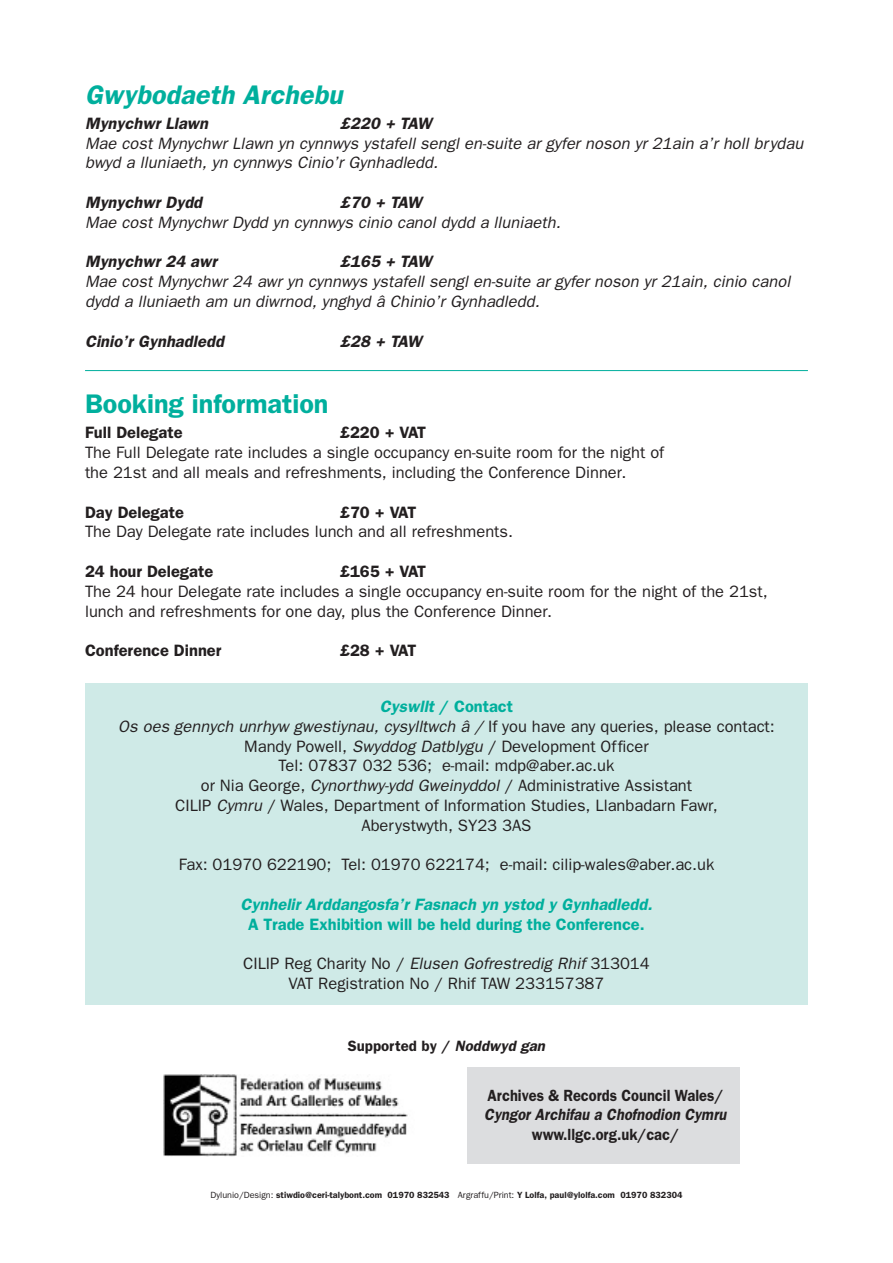
<style>
.page{position:relative;width:893px;height:1263px;background:#fff}
.page>*{position:absolute;margin:0;border:0;box-sizing:border-box;transform-origin:0 0}
.t1{font:600 27px "Franklin Gothic";color:#00af9d}
.t2{font:italic 600 27px "Franklin Gothic";letter-spacing:.005em;color:#00af9d}
.t3{font:16.5px/19.8px "Franklin Gothic";color:#231f20}
.t4{font:italic 16.5px/19.8px "Franklin Gothic";letter-spacing:.005em;color:#231f20}
.t5{font:italic 600 16.5px "Franklin Gothic";letter-spacing:.005em;color:#231f20}
.t6{font:600 16.5px "Franklin Gothic";color:#231f20}
.t7{font:italic 600 16.5px "Franklin Gothic";letter-spacing:.005em;color:#00af9d}
.t8{font:600 16.5px "Franklin Gothic";color:#00af9d}
.t9{font:600 16.35px "Franklin Gothic";color:#231f20;scale:.9 1}
.t10{font:italic 600 16.35px "Franklin Gothic";letter-spacing:.005em;color:#231f20;scale:.9 1}
.t11{font:600 15px "Franklin Gothic";color:#231f20}
.t12{font:600 9px "Franklin Gothic";color:#231f20}
.s1{font-weight:600;font-style:italic;color:#00af9d}
.s2{font-weight:600;color:#00af9d}
.s3{font-style:italic}
.s4{font-weight:400}
</style>
<div class="page">
<img style="left:163px;top:1074px;width:245px;height:82px">
<div style="left:467px;top:1067px;width:273px;height:97px;background:#dcdddf"></div>
<div style="left:85px;top:683px;width:723px;height:322px;background:#cfeae7"></div>
<hr style="left:85px;top:370px;width:723px;height:1px;background:#00af9d">
<h1 class="t2" style="left:85px;top:78px;width:259px">Gwybodaeth Archebu</h1>
<p class="t5" style="left:85px;top:113px;width:125px">Mynychwr Llawn</p>
<p class="t5" style="left:340px;top:113px;width:93px">£220 + TAW</p>
<p class="t4" style="left:85px;top:133px;width:720px">Mae cost Mynychwr Llawn yn cynnwys ystafell sengl en-suite ar gyfer noson yr 21ain a’r holl brydau bwyd a lluniaeth, yn cynnwys Cinio’r Gynhadledd.</p>
<p class="t5" style="left:85px;top:193px;width:119px">Mynychwr Dydd</p>
<p class="t5" style="left:340px;top:193px;width:83px">£70 + TAW</p>
<p class="t4" style="left:85px;top:212px;width:477px">Mae cost Mynychwr Dydd yn cynnwys cinio canol dydd a lluniaeth.</p>
<p class="t5" style="left:85px;top:252px;width:134px">Mynychwr 24 awr</p>
<p class="t5" style="left:340px;top:252px;width:93px">£165 + TAW</p>
<p class="t4" style="left:85px;top:272px;width:707px">Mae cost Mynychwr 24 awr yn cynnwys ystafell sengl en-suite ar gyfer noson yr 21ain, cinio canol dydd a lluniaeth am un diwrnod, ynghyd â Chinio’r Gynhadledd.</p>
<p class="t5" style="left:85px;top:331px;width:140px">Cinio’r Gynhadledd</p>
<p class="t5" style="left:340px;top:331px;width:83px">£28 + TAW</p>
<h1 class="t1" style="left:85px;top:388px;width:245px">Booking information</h1>
<p class="t6" style="left:85px;top:423px;width:99px">Full Delegate</p>
<p class="t6" style="left:340px;top:423px;width:87px">£220 + VAT</p>
<p class="t3" style="left:85px;top:443px;width:581px">The Full Delegate rate includes a single occupancy en-suite room for the night of the 21st and all meals and refreshments, including the Conference Dinner.</p>
<p class="t6" style="left:85px;top:502px;width:100px">Day Delegate</p>
<p class="t6" style="left:340px;top:502px;width:78px">£70 + VAT</p>
<p class="t3" style="left:85px;top:522px;width:430px">The Day Delegate rate includes lunch and all refreshments.</p>
<p class="t6" style="left:85px;top:562px;width:130px">24 hour Delegate</p>
<p class="t6" style="left:340px;top:562px;width:87px">£165 + VAT</p>
<p class="t3" style="left:85px;top:581px;width:684px">The 24 hour Delegate rate includes a single occupancy en-suite room for the night of the 21st, lunch and refreshments for one day, plus the Conference Dinner.</p>
<p class="t6" style="left:85px;top:641px;width:138px">Conference Dinner</p>
<p class="t6" style="left:340px;top:641px;width:78px">£28 + VAT</p>
<p class="t3" style="left:118px;top:696px;width:658px;text-align:center"><span class="s1">Cyswllt</span> <span class="s2">/ Contact<br></span><span class="s3">Os oes gennych unrhyw gwestiynau, cysylltwch â /</span> If you have any queries, please contact:<br>Mandy Powell, <span class="s3">Swyddog Datblygu</span> / Development Officer<br>Tel: 07837 032 536; e-mail: mdp@aber.ac.uk<br>or Nia George, <span class="s3">Cynorthwy-ydd Gweinyddol</span> / Administrative Assistant<br>CILIP <span class="s3">Cymru</span> / Wales, Department of Information Studies, Llanbadarn Fawr,<br>Aberystwyth, SY23 3AS</p>
<p class="t3" style="left:179px;top:855px;width:537px">Fax: 01970 622190; Tel: 01970 622174; e-mail: cilip-wales@aber.ac.uk</p>
<p class="t7" style="left:241px;top:895px;width:413px">Cynhelir Arddangosfa’r Fasnach yn ystod y Gynhadledd.</p>
<p class="t8" style="left:248px;top:914px;width:398px">A Trade Exhibition will be held during the Conference.</p>
<p class="t3" style="left:243px;top:954px;width:408px;text-align:center">CILIP Reg Charity No / <span class="s3">Elusen Gofrestredig Rhif</span> 313014<br>VAT Registration No / Rhif TAW 233157387</p>
<p class="t11" style="left:348px;top:1037px;width:199px">Supported by / <span class="s3">Noddwyd gan</span></p>
<p class="t9" style="left:488px;top:1085px;width:263px">Archives &amp; Records Council Wales/</p>
<p class="t10" style="left:484px;top:1105px;width:271px">Cyngor Archifau a Chofnodion Cymru</p>
<p class="t9" style="left:532px;top:1124px;width:165px">www.llgc.org.uk/cac/</p>
<p class="t12" style="left:210px;top:1189px;width:474px"><span class="s4">Dylunio/Design:</span> stiwdio@ceri-talybont.com 01970 832543 <span class="s4">Argraffu/Print:</span> Y Lolfa, paul@ylolfa.com 01970 832304</p>
</div>
